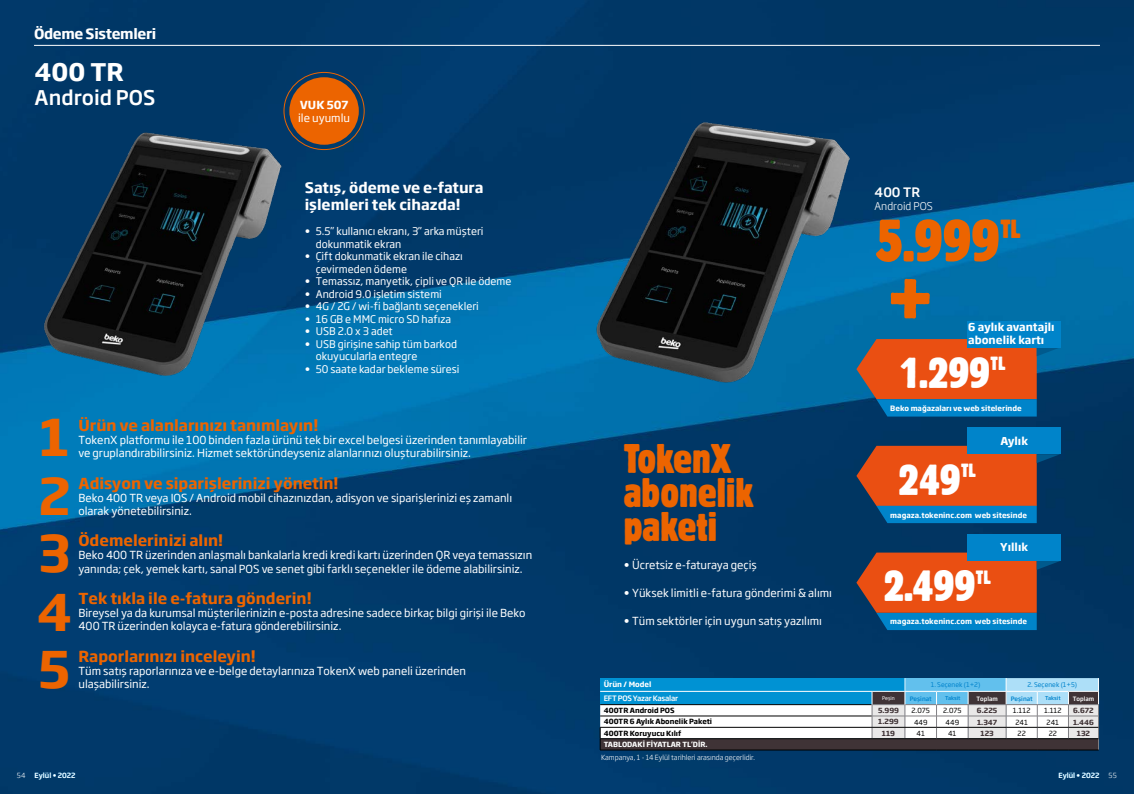
<style>
.page{position:relative;width:1134px;height:794px;background:#fff}
.page>*{position:absolute;margin:0;border:0;box-sizing:border-box;transform-origin:0 0}
.t1{font:condensed 89px "Block Pro";color:#ec6400}
.t2{font:condensed 59.4px "Block Pro";color:#ec6400}
.t3{font:700 49.9px/57.8px "Soho Gothic Pro";color:#ec6400;text-align:justify}
.t4{font:condensed 43.6px "Block Pro";color:#fff}
.t5{font:condensed 43.3px "Block Pro";letter-spacing:-.02em;color:#fff}
.t6{font:condensed 41px/34px "Block Pro";color:#ec6400}
.t7{font:condensed 26px "Block Pro";color:#ec6400}
.t8{font:700 24px "Soho Gothic Pro";color:#fff}
.t9{font:500 20px "Soho Gothic Pro";color:#fff}
.t10{font:condensed 19.1px "Block Pro";color:#fff}
.t11{font:condensed 18.9px "Block Pro";color:#fff}
.t12{font:700 15px "Soho Gothic Pro";color:#ec6400}
.t13{font:700 14.3px/17.2px "Soho Gothic Pro";color:#fff}
.t14{font:700 14px "Soho Gothic Pro";letter-spacing:-.025em;color:#fff}
.t15{font:500 12.9px "Soho Gothic Pro";color:#fff}
.t16{font:11px/13.2px "Soho Gothic Pro";color:#fff}
.t17{font:700 11px "Soho Gothic Pro";color:#fff}
.t18{font:700 10.7px/12.9px "Soho Gothic Pro";color:#fff}
.t19{font:300 10.5px "Soho Gothic Pro";color:#fff}
.t20{font:10.4px/12.5px "Soho Gothic Pro";color:#fff}
.t21{font:500 7.4px "Soho Gothic Pro";letter-spacing:-.03em;color:#fff}
.t22{font:700 7.2px "Soho Gothic Pro";color:#fff}
.t23{font:700 7px "Soho Gothic Pro";color:#000}
.t24{font:300 7px "Soho Gothic Pro";color:#fff}
.t25{font:7px "Soho Gothic Pro";color:#000}
.t26{font:700 7px "Soho Gothic Pro";color:#3f3336}
.t27{font:700 7px "Soho Gothic Pro";color:#fff}
.t28{font:500 7px "Soho Gothic Pro";color:#fff}
.t29{font:6.5px "Soho Gothic Pro";color:#0083cc}
.t30{font:500 6px "Soho Gothic Pro";color:#0083cc}
.t31{font:500 5.9px "Soho Gothic Pro";color:#fff}
.t32{font:500 5.3px "Soho Gothic Pro";color:#0083cc}
.t33{font:5px "Soho Gothic Pro";color:#fff}
</style>
<div class="page">
<img style="left:0;top:0;width:1134px;height:794px">
<hr style="left:34px;top:45px;width:1066px;height:1px;background:#fff">
<img style="left:36px;top:122px;width:255px;height:272px">
<img style="left:588px;top:111px;width:272px;height:290px">
<svg style="left:600px;top:678px;width:499px;height:72px"></svg>
<hr style="left:872px;top:738px;width:33px;height:1px;background:#000">
<hr style="left:905px;top:738px;width:31px;height:1px;background:#000">
<hr style="left:936px;top:738px;width:32px;height:1px;background:#000">
<hr style="left:968px;top:738px;width:38px;height:1px;background:#000">
<hr style="left:1006px;top:738px;width:31px;height:1px;background:#000">
<hr style="left:1037px;top:738px;width:31px;height:1px;background:#000">
<hr style="left:1068px;top:738px;width:30px;height:1px;background:#000">
<hr style="left:600px;top:750px;width:272px;height:1px;background:#000">
<hr style="left:872px;top:750px;width:33px;height:1px;background:#000">
<hr style="left:905px;top:750px;width:31px;height:1px;background:#000">
<hr style="left:936px;top:750px;width:32px;height:1px;background:#000">
<hr style="left:968px;top:750px;width:38px;height:1px;background:#000">
<hr style="left:1006px;top:750px;width:31px;height:1px;background:#000">
<hr style="left:1037px;top:750px;width:31px;height:1px;background:#000">
<hr style="left:1068px;top:750px;width:31px;height:1px;background:#000">
<div style="left:289px;top:77px;width:70px;height:68px;background:#ec6400;border-radius:50%"></div>
<div style="left:283px;top:72px;width:82px;height:78px;border:1px solid #ec6400;border-radius:50%"></div>
<svg style="left:856px;top:446px;width:204px;height:77px;background:#965341"></svg>
<div style="left:967px;top:427px;width:93px;height:27px;background:#0084ca"></div>
<div style="left:967px;top:321px;width:93px;height:26px;background:#0084ca"></div>
<svg style="left:856px;top:339px;width:204px;height:77px;background:#8f5a4d"></svg>
<svg style="left:856px;top:552px;width:204px;height:78px;background:#965341"></svg>
<div style="left:967px;top:534px;width:93px;height:27px;background:#0084ca"></div>
<p class="t14" style="left:34px;top:25px;width:124px">Ödeme Sistemleri</p>
<h3 class="t8" style="left:35px;top:57px;width:91px">400 TR</h3>
<h3 class="t9" style="left:35px;top:85px;width:122px">Android POS</h3>
<p class="t17" style="left:300px;top:98px;width:50px">VUK 507</p>
<p class="t16" style="left:298px;top:111px;width:53px">ile uyumlu</p>
<h3 class="t13" style="left:305px;top:179px;width:180px">Satış, ödeme ve e-fatura işlemleri tek cihazda!</h3>
<p class="t20" style="left:316px;top:225px;width:169px;text-indent:-11px">• 5.5” kullanıcı ekranı, 3” arka müşteri dokunmatik ekran</p>
<p class="t20" style="left:316px;top:250px;width:149px;text-indent:-11px">• Çift dokunmatik ekran ile cihazı çevirmeden ödeme</p>
<p class="t20" style="left:305px;top:275px;width:208px">• Temassız, manyetik, çipli ve QR ile ödeme</p>
<p class="t20" style="left:305px;top:288px;width:139px">• Android 9.0 işletim sistemi</p>
<p class="t20" style="left:305px;top:300px;width:176px">• 4G / 2G / wi-fi bağlantı seçenekleri</p>
<p class="t20" style="left:305px;top:313px;width:148px">• 16 GB e MMC micro SD hafıza</p>
<p class="t20" style="left:305px;top:325px;width:90px">• USB 2.0 x 3 adet</p>
<p class="t20" style="left:316px;top:338px;width:143px;text-indent:-11px">• USB girişine sahip tüm barkod okuyucularla entegre</p>
<p class="t20" style="left:305px;top:363px;width:156px">• 50 saate kadar bekleme süresi</p>
<h3 class="t3" style="left:37px;top:407px;width:37px">1<br>2<br>3<br>4<br>5</h3>
<h3 class="t12" style="left:78px;top:416px;width:241px">Ürün ve alanlarınızı tanımlayın!</h3>
<p class="t16" style="left:78px;top:433px;width:450px">TokenX platformu ile 100 binden fazla ürünü tek bir excel belgesi üzerinden tanımlayabilir ve gruplandırabilirsiniz. Hizmet sektöründeyseniz alanlarınızı oluşturabilirsiniz.</p>
<h3 class="t12" style="left:78px;top:473px;width:262px">Adisyon ve siparişlerinizi yönetin!</h3>
<p class="t16" style="left:78px;top:491px;width:435px">Beko 400 TR veya IOS / Android mobil cihazınızdan, adisyon ve siparişlerinizi eş zamanlı olarak yönetebilirsiniz.</p>
<h3 class="t12" style="left:78px;top:531px;width:146px">Ödemelerinizi alın!</h3>
<p class="t16" style="left:78px;top:549px;width:455px">Beko 400 TR üzerinden anlaşmalı bankalarla kredi kredi kartı üzerinden QR veya temassızın yanında; çek, yemek kartı, sanal POS ve senet gibi farklı seçenekler ile ödeme alabilirsiniz.</p>
<h3 class="t12" style="left:78px;top:588px;width:235px">Tek tıkla ile e-fatura gönderin!</h3>
<p class="t16" style="left:78px;top:606px;width:449px">Bireysel ya da kurumsal müşterilerinizin e-posta adresine sadece birkaç bilgi girişi ile Beko<br>400 TR üzerinden kolayca e-fatura gönderebilirsiniz.</p>
<h3 class="t12" style="left:78px;top:646px;width:179px">Raporlarınızı inceleyin!</h3>
<p class="t16" style="left:78px;top:664px;width:389px">Tüm satış raporlarınıza ve e-belge detaylarınıza TokenX web paneli üzerinden ulaşabilirsiniz.</p>
<p class="t15" style="left:874px;top:184px;width:47px">400 TR</p>
<p class="t19" style="left:874px;top:200px;width:60px">Android POS</p>
<h2 class="t2" style="left:874px;top:202px;width:128px">5.999</h2>
<h3 class="t7" style="left:1000px;top:211px;width:22px">TL</h3>
<h1 class="t1" style="left:887px;top:236px;width:47px">+</h1>
<p class="t18" style="left:968px;top:321px;width:88px">6 aylık avantajlı abonelik kartı</p>
<h3 class="t5" style="left:898px;top:344px;width:94px">1.299</h3>
<h3 class="t11" style="left:990px;top:351px;width:16px">TL</h3>
<h3 class="t6" style="left:624px;top:440px;width:131px">TokenX abonelik paketi</h3>
<p class="t16" style="left:624px;top:558px;width:135px">• Ücretsiz e-faturaya geçiş</p>
<p class="t16" style="left:624px;top:586px;width:210px">• Yüksek limitli e-fatura gönderimi &amp; alımı</p>
<p class="t16" style="left:624px;top:614px;width:200px">• Tüm sektörler için uygun satış yazılımı</p>
<p class="t22" style="left:890px;top:403px;width:133px">Beko mağazaları ve web sitelerinde</p>
<h3 class="t5" style="left:898px;top:451px;width:65px">249</h3>
<h3 class="t11" style="left:961px;top:458px;width:16px">TL</h3>
<p class="t18" style="left:1000px;top:434px;width:29px">Aylık</p>
<p class="t22" style="left:890px;top:510px;width:138px">magaza.tokeninc.com web sitesinde</p>
<h3 class="t4" style="left:883px;top:558px;width:94px">2.499</h3>
<h3 class="t10" style="left:976px;top:564px;width:17px">TL</h3>
<p class="t18" style="left:1000px;top:540px;width:29px">Yıllık</p>
<p class="t22" style="left:890px;top:617px;width:138px">magaza.tokeninc.com web sitesinde</p>
<p class="t22" style="left:604px;top:680px;width:49px">Ürün / Model</p>
<p class="t29" style="left:931px;top:680px;width:51px">1. Seçenek (1+2)</p>
<p class="t29" style="left:1027px;top:680px;width:51px">2. Seçenek (1+5)</p>
<p class="t21" style="left:604px;top:693px;width:76px">EFT POS Yazar Kasalar</p>
<p class="t33" style="left:882px;top:695px;width:14px">Peşin</p>
<p class="t30" style="left:910px;top:694px;width:24px">Peşinat</p>
<p class="t32" style="left:945px;top:695px;width:17px">Taksit</p>
<p class="t31" style="left:976px;top:694px;width:23px">Toplam</p>
<p class="t30" style="left:1011px;top:694px;width:24px">Peşinat</p>
<p class="t32" style="left:1045px;top:695px;width:17px">Taksit</p>
<p class="t31" style="left:1073px;top:694px;width:23px">Toplam</p>
<p class="t23" style="left:604px;top:706px;width:72px">400TR Android POS</p>
<p class="t26" style="left:878px;top:706px;width:22px">5.999</p>
<p class="t25" style="left:911px;top:706px;width:20px">2.075</p>
<p class="t25" style="left:943px;top:706px;width:20px">2.075</p>
<p class="t26" style="left:977px;top:706px;width:22px">6.225</p>
<p class="t25" style="left:1013px;top:706px;width:19px">1.112</p>
<p class="t25" style="left:1044px;top:706px;width:19px">1.112</p>
<p class="t26" style="left:1073px;top:706px;width:22px">6.672</p>
<p class="t23" style="left:604px;top:717px;width:110px">400TR 6 Aylık Abonelik Paketi</p>
<p class="t26" style="left:878px;top:717px;width:22px">1.299</p>
<p class="t25" style="left:914px;top:718px;width:15px">449</p>
<p class="t25" style="left:945px;top:718px;width:15px">449</p>
<p class="t26" style="left:977px;top:717px;width:22px">1.347</p>
<p class="t25" style="left:1015px;top:718px;width:14px">241</p>
<p class="t25" style="left:1046px;top:718px;width:14px">241</p>
<p class="t26" style="left:1073px;top:717px;width:22px">1.446</p>
<p class="t23" style="left:604px;top:728px;width:79px">400TR Koruyucu Kılıf</p>
<p class="t26" style="left:882px;top:728px;width:15px">119</p>
<p class="t25" style="left:916px;top:729px;width:10px">41</p>
<p class="t25" style="left:948px;top:729px;width:10px">41</p>
<p class="t26" style="left:980px;top:729px;width:15px">123</p>
<p class="t25" style="left:1017px;top:729px;width:10px">22</p>
<p class="t25" style="left:1049px;top:729px;width:10px">22</p>
<p class="t26" style="left:1077px;top:729px;width:15px">132</p>
<p class="t27" style="left:604px;top:740px;width:105px">TABLODAKİ FİYATLAR TL’DİR.</p>
<p class="t24" style="left:601px;top:753px;width:155px">Kampanya, 1 - 14 Eylül tarihleri arasında geçerlidir.</p>
<p class="t24" style="left:17px;top:771px;width:10px">54</p>
<p class="t28" style="left:35px;top:771px;width:42px">Eylül • 2022</p>
<p class="t28" style="left:1058px;top:771px;width:42px">Eylül • 2022</p>
<p class="t24" style="left:1109px;top:771px;width:10px">55</p>
</div>
